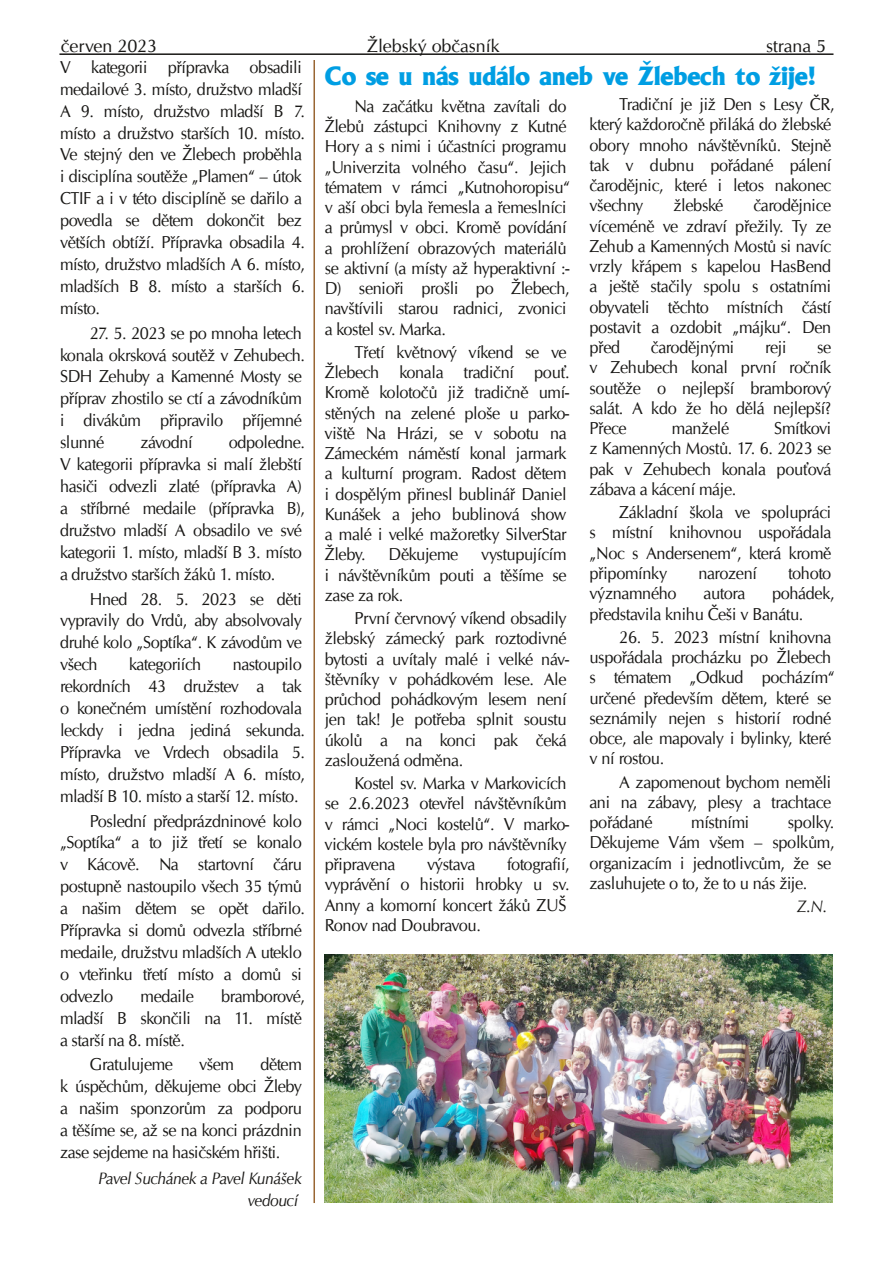
<style>
.page{position:relative;width:893px;height:1263px;background:#fff}
.page>*{position:absolute;margin:0;border:0;box-sizing:border-box;transform-origin:0 0}
.t1{font:expanded 24px "A028";color:#009ee3}
.t2{font:18px "URW Classico";color:#181715}
.t3{font:17.25px/20.2px "URW Classico";letter-spacing:-.025em;color:#181715;scale:.95 1}
.t4{font:italic 16.5px/22.5px "URW Classico";letter-spacing:-.025em;color:#181715;text-align:right;scale:.95 1}
.t5{font:italic 16.5px "URW Classico";letter-spacing:-.025em;color:#181715}
</style>
<div class="page">
<hr style="left:59px;top:53px;width:774px;height:2px;background:#181715">
<img style="left:325px;top:955px;width:508px;height:248px">
<hr style="left:313px;top:60px;width:2px;height:1143px;background:#963">
<p class="t2" style="left:61px;top:34px;width:98px">červen 2023</p>
<p class="t2" style="left:367px;top:34px;width:134px">Žlebský občasník</p>
<p class="t2" style="left:766px;top:34px;width:61px">strana 5</p>
<h1 class="t1" style="left:325px;top:59px;width:493px">Co se u nás událo aneb ve Žlebech to žije!</h1>
<p class="t3" style="left:325px;top:95px;width:260px;text-indent:30px">Na začátku května zavítali do<br>Žlebů zástupci Knihovny z Kutné<br>Hory a s nimi i účastníci programu „Univerzita volného času“. Jejich tématem v rámci „Kutnohoropisu“ v aší obci byla řemesla a řemeslníci a průmysl v obci. Kromě povídání a prohlížení obrazových materiálů se aktivní (a místy až hyperaktivní :-<br>D) senioři prošli po Žlebech, navštívili starou radnici, zvonici a kostel sv. Marka.</p>
<p class="t3" style="left:325px;top:341px;width:260px;text-indent:30px">Třetí květnový víkend se ve<br>Žlebech konala tradiční pouť.<br>Kromě kolotočů již tradičně umí&shy;stěných na zelené ploše u parko&shy;viště Na Hrázi, se v sobotu na<br>Zámeckém náměstí konal jarmark a kulturní program. Radost dětem i dospělým přinesl bublinář Daniel<br>Kunášek a jeho bublinová show a malé i velké mažoretky SilverStar<br>Žleby.</p>
<p class="t3" style="left:60px;top:56px;width:259px;line-height:21.9px">V kategorii přípravka obsadili medailové 3. místo, družstvo mladší<br>A 9. místo, družstvo mladší B 7. místo a družstvo starších 10. místo.<br>Ve stejný den ve Žlebech proběhla i disciplína soutěže „Plamen“ – útok<br>CTIF a i v této disciplíně se dařilo a povedla se dětem dokončit bez větších obtíží. Přípravka obsadila 4. místo, družstvo mladších A 6. místo, mladších B 8. místo a starších 6. místo.</p>
<p class="t3" style="left:60px;top:321px;width:259px;line-height:21.9px;text-indent:30px">27. 5. 2023 se po mnoha letech konala okrsková soutěž v Zehubech.<br>SDH Zehuby a Kamenné Mosty se příprav zhostilo se ctí a závodníkům i divákům připravilo příjemné slunné</p>
<p class="t3" style="left:589px;top:94px;width:259px;text-indent:30px">Tradiční je již Den s Lesy ČR, který každoročně přiláká do žlebské obory mnoho návštěvníků. Stejně tak v dubnu pořádané pálení čarodějnic, které i letos nakonec všechny</p>
<p class="t3" style="left:589px;top:195px;width:256px;text-align:justify;text-indent:164px">čarodějnice víceméně ve zdraví přežily. Ty ze Zehub a Kamenných Mostů si navíc vrzly křápem s kapelou HasBend a ještě stačily spolu s ostatními obyvateli těchto místních částí postavit a ozdobit „májku“. Den před</p>
<p class="t3" style="left:673px;top:195px;width:54px">žlebské</p>
<p class="t3" style="left:651px;top:337px;width:89px">čarodějnými</p>
<p class="t3" style="left:765px;top:337px;width:24px">reji</p>
<p class="t3" style="left:589px;top:337px;width:256px;text-align:justify;text-indent:228px">se v Zehubech konal první ročník soutěže o nejlepší bramborový salát. A kdo že ho dělá nejlepší?<br>Přece</p>
<p class="t3" style="left:589px;top:418px;width:256px;text-align:justify;text-indent:185px">Smítkovi z Kamenných Mostů. 17. 6. 2023 se pak v Zehubech konala pouťová zábava a kácení máje.</p>
<p class="t3" style="left:589px;top:502px;width:256px;text-align:justify;text-indent:30px">Základní škola ve spolupráci s místní knihovnou uspořádala „Noc s Andersenem“, která kromě připomínky</p>
<p class="t3" style="left:672px;top:418px;width:62px">manželé</p>
<p class="t3" style="left:60px;top:431px;width:259px;line-height:21.9px;text-indent:169px">odpoledne.<br>V kategorii přípravka si malí žlebští hasiči odvezli zlaté (přípravka A) a stříbrné medaile (přípravka B), družstvo mladší A obsadilo ve své kategorii 1. místo, mladší B 3. místo a družstvo starších žáků 1. místo.</p>
<p class="t3" style="left:60px;top:587px;width:256px;line-height:21.9px;text-align:justify;text-indent:30px">Hned 28. 5. 2023 se děti vypravily do Vrdů, aby absolvovaly druhé kolo „Soptíka“. K závodům ve všech</p>
<p class="t3" style="left:140px;top:432px;width:57px">závodní</p>
<p class="t3" style="left:389px;top:544px;width:75px">Děkujeme</p>
<p class="t3" style="left:325px;top:544px;width:256px;text-align:justify;text-indent:156px">vystupujícím i návštěvníkům pouti a těšíme se zase za rok.</p>
<p class="t3" style="left:325px;top:608px;width:259px;text-indent:30px">První červnový víkend obsadily žlebský zámecký park roztodivné bytosti a uvítaly malé i velké náv&shy;štěvníky v pohádkovém lese. Ale průchod pohádkovým lesem není jen tak! Je potřeba splnit soustu úkolů a na konci pak čeká zasloužená odměna.</p>
<p class="t3" style="left:325px;top:773px;width:259px;text-indent:30px">Kostel sv. Marka v Markovicích se 2.6.2023 otevřel návštěvníkům v rámci „Noci kostelů“. V marko&shy;vickém kostele byla pro návštěvníky připravena</p>
<p class="t3" style="left:698px;top:563px;width:63px">narození</p>
<p class="t3" style="left:788px;top:563px;width:47px">tohoto</p>
<p class="t3" style="left:589px;top:583px;width:93px">významného</p>
<p class="t3" style="left:703px;top:583px;width:45px">autora</p>
<p class="t3" style="left:589px;top:583px;width:259px;text-indent:182px">pohádek, představila knihu Češi v Banátu.</p>
<p class="t3" style="left:589px;top:626px;width:260px;text-indent:30px">26. 5. 2023 místní knihovna uspořádala procházku po Žlebech s tématem „Odkud pocházím“ určené především dětem, které se seznámily nejen s historií rodné obce, ale mapovaly i bylinky, které v ní rostou.</p>
<p class="t3" style="left:589px;top:771px;width:256px;text-align:justify;text-indent:30px">A zapomenout bychom neměli ani na zábavy, plesy a trachtace pořádané</p>
<p class="t3" style="left:129px;top:654px;width:77px">kategoriích</p>
<p class="t3" style="left:60px;top:653px;width:259px;line-height:21.9px;text-indent:173px">nastoupilo rekordních 43 družstev a tak o konečném umístění rozhodovala leckdy i jedna jediná sekunda.<br>Přípravka ve Vrdech obsadila 5. místo, družstvo mladší A 6. místo, mladší B 10. místo a starší 12. místo.</p>
<p class="t3" style="left:60px;top:809px;width:259px;line-height:21.9px;text-indent:30px">Poslední předprázdninové kolo „Soptíka“ a to již třetí se konalo v Kácově. Na startovní čáru postupně nastoupilo všech 35 týmů a našim dětem se opět dařilo.<br>Přípravka si domů odvezla stříbrné medaile, družstvu mladších A uteklo o vteřinku třetí místo a domů si odvezlo</p>
<p class="t3" style="left:589px;top:812px;width:259px;text-indent:198px">spolky.<br>Děkujeme Vám všem – spolkům, organizacím i jednotlivcům, že se zasluhujete o to, že to u nás žije.</p>
<p class="t5" style="left:797px;top:896px;width:32px">Z.N.</p>
<p class="t3" style="left:691px;top:812px;width:63px">místními</p>
<p class="t3" style="left:325px;top:854px;width:259px;text-indent:182px">fotografií, vyprávění o historii hrobky u sv.<br>Anny a komorní koncert žáků ZUŠ<br>Ronov nad Doubravou.</p>
<p class="t3" style="left:427px;top:854px;width:52px">výstava</p>
<p class="t3" style="left:60px;top:984px;width:259px;line-height:21.9px;text-indent:161px">bramborové, mladší B skončili na 11. místě a starší na 8. místě.</p>
<p class="t3" style="left:90px;top:1054px;width:89px">Gratulujeme</p>
<p class="t3" style="left:199px;top:1054px;width:38px">všem</p>
<p class="t3" style="left:141px;top:985px;width:58px">medaile</p>
<p class="t3" style="left:60px;top:1053px;width:256px;line-height:21.9px;text-align:justify;text-indent:200px">dětem k úspěchům, děkujeme obci Žleby a našim sponzorům za podporu a těšíme se, až se na konci prázdnin zase sejdeme na hasičském hřišti.</p>
<p class="t4" style="left:98px;top:1166px;width:216px">Pavel Suchánek a Pavel Kunášek vedoucí</p>
</div>
